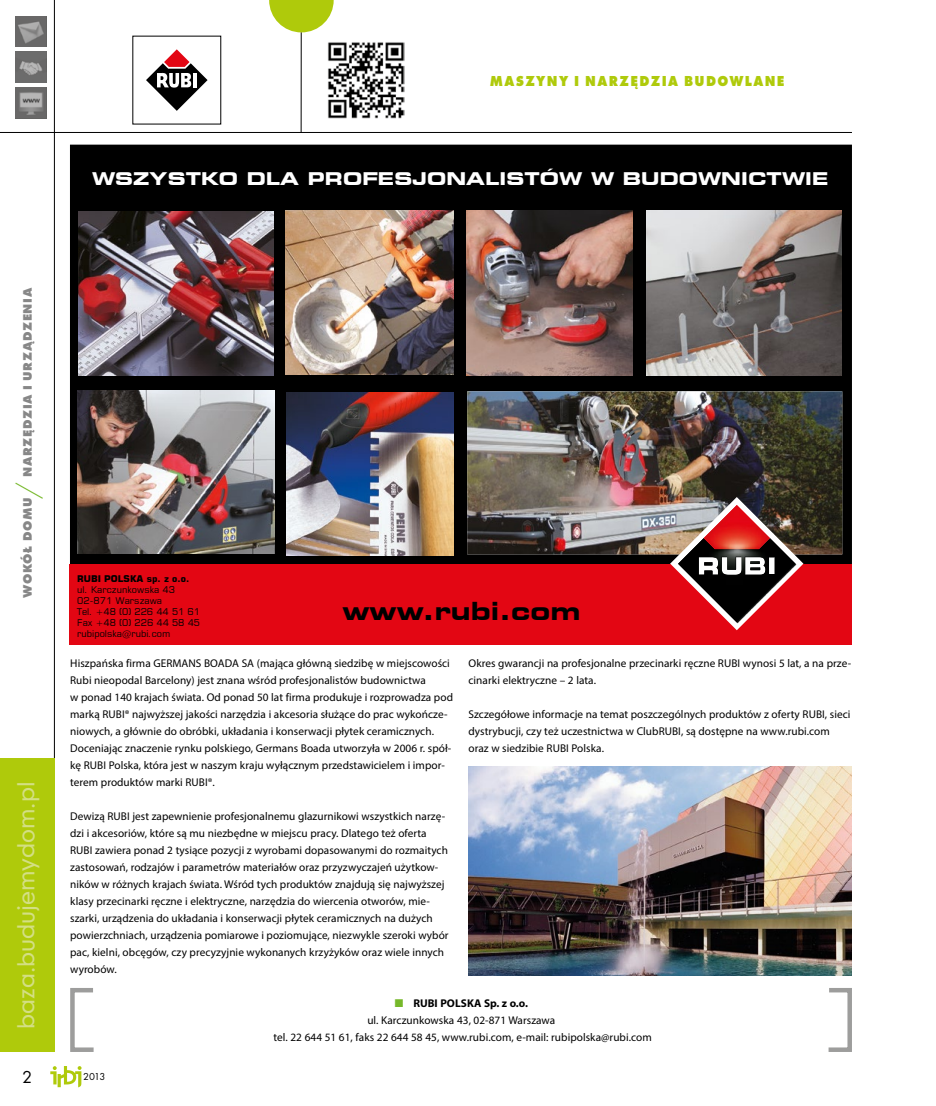
<style>
.page{position:relative;width:936px;height:1106px;background:#fff}
.page>*{position:absolute;margin:0;border:0;box-sizing:border-box;transform-origin:0 0}
.t1{font:30px "Futura TEE Ligh";color:#76b82a}
.t2{font:700 expanded 24.75px "Square 721 BT";color:#000}
.t3{font:22.5px "Geometric 706 Md EU";color:#d3df84}
.t4{font:18px "Futura TEE";color:#000}
.t5{font:700 expanded 17.4px "Square 721 BT";letter-spacing:.01em;color:#fff}
.t6{font:700 15px "Futura TEE Extr";letter-spacing:.1em;color:#afca0b;scale:.9 1}
.t7{font:700 12.75px "Futura TEE Extr";letter-spacing:.05em;color:#878787}
.t8{font:11.25px/17px "Myriad Pro";letter-spacing:.005em;color:#000}
.t9{font:10.5px "Futura TEE";color:#000}
.t10{font:9.15px/11.1px "Square 721 BT";color:#000}
.t11{font:700 9.15px "Square 721 BT";color:#000}
.s1{color:#76b82a}
.s2{font-weight:700}
</style>
<div class="page">
<hr style="left:54px;top:0;width:1px;height:1052px;background:#000">
<svg style="left:50px;top:1066px;width:31px;height:21px"></svg>
<div style="left:0;top:758px;width:54px;height:294px;background:#afca0b"></div>
<hr style="left:0;top:132px;width:851px;height:1px;background:#000">
<hr style="left:301px;top:32px;width:1px;height:101px;background:#000">
<svg style="left:269px;top:0;width:64px;height:32px"></svg>
<img style="left:328px;top:42px;width:76px;height:76px">
<svg style="left:16px;top:16px;width:30px;height:31px"></svg>
<svg style="left:16px;top:52px;width:30px;height:30px"></svg>
<svg style="left:16px;top:88px;width:30px;height:30px"></svg>
<svg style="left:146px;top:49px;width:61px;height:62px"></svg>
<svg style="left:70px;top:988px;width:24px;height:64px"></svg>
<svg style="left:828px;top:988px;width:24px;height:64px"></svg>
<div style="left:70px;top:145px;width:781px;height:419px;background:#000"></div>
<img style="left:467px;top:391px;width:375px;height:163px">
<img style="left:286px;top:392px;width:167px;height:163px">
<img style="left:78px;top:212px;width:195px;height:163px">
<div style="left:70px;top:564px;width:781px;height:81px;background:#e30613"></div>
<svg style="left:670px;top:497px;width:133px;height:133px"></svg>
<img style="left:703px;top:505px;width:66px;height:44px">
<img style="left:286px;top:211px;width:167px;height:163px">
<img style="left:78px;top:391px;width:196px;height:162px">
<img style="left:466px;top:211px;width:166px;height:164px">
<img style="left:646px;top:211px;width:195px;height:165px">
<img style="left:468px;top:766px;width:383px;height:209px">
<h3 class="t6" style="left:489px;top:72px;width:329px">MASZYNY I NARZĘDZIA BUDOWLANE</h3>
<h3 class="t5" style="left:92px;top:169px;width:737px">WSZYSTKO DLA PROFESJONALISTÓW W BUDOWNICTWIE</h3>
<p class="t7" style="left:20px;top:477px;width:191px;rotate:-90deg">NARZĘDZIA I URZĄDZENIA</p>
<h1 class="t1" style="left:11px;top:499px;width:18px;rotate:-90deg">/</h1>
<p class="t7" style="left:20px;top:598px;width:102px;rotate:-90deg">WOKÓŁ DOMU</p>
<h3 class="t3" style="left:11px;top:1028px;width:249px;rotate:-90deg">baza.budujemydom.pl</h3>
<h3 class="t4" style="left:22px;top:1065px;width:12px">2</h3>
<p class="t11" style="left:77px;top:573px;width:113px">RUBI POLSKA sp. z o.o.</p>
<p class="t10" style="left:77px;top:584px;width:124px">ul. Karczunkowska 43<br>02-871 Warszawa<br>Tel. +48 (0) 226 44 51 61<br>Fax +48 (0) 226 44 58 45 rubipolska@rubi.com</p>
<h2 class="t2" style="left:342px;top:596px;width:239px">www.rubi.com</h2>
<p class="t8" style="left:70px;top:654px;width:384px">Hiszpańska firma GERMANS BOADA SA (mająca główną siedzibę w miejscowości Rubi nieopodal Barcelony) jest znana wśród profesjonalistów budownictwa<br>w ponad 140 krajach świata. Od ponad 50 lat firma produkuje i rozprowadza pod marką RUBI® najwyższej jakości narzędzia i akcesoria służące do prac wykończe&shy;niowych, a głównie do obróbki, układania i konserwacji płytek ceramicznych.<br>Doceniając znaczenie rynku polskiego, Germans Boada utworzyła w 2006 r. spół&shy;kę RUBI Polska, która jest w naszym kraju wyłącznym przedstawicielem i impor&shy;terem produktów marki RUBI®.</p>
<p class="t8" style="left:70px;top:807px;width:380px">Dewizą RUBI jest zapewnienie profesjonalnemu glazurnikowi wszystkich narzę&shy;dzi i akcesoriów, które są mu niezbędne w miejscu pracy. Dlatego też oferta RUBI zawiera ponad 2 tysiące pozycji z wyrobami dopasowanymi do rozmaitych zastosowań, rodzajów i parametrów materiałów oraz przyzwyczajeń użytkow&shy;ników w różnych krajach świata. Wśród tych produktów znajdują się najwyższej klasy przecinarki ręczne i elektryczne, narzędzia do wiercenia otworów, mie&shy;szarki, urządzenia do układania i konserwacji płytek ceramicznych na dużych powierzchniach, urządzenia pomiarowe i poziomujące, niezwykle szeroki wybór pac, kielni, obcęgów, czy precyzyjnie wykonanych krzyżyków oraz wiele innych wyrobów.</p>
<p class="t8" style="left:468px;top:654px;width:384px">Okres gwarancji na profesjonalne przecinarki ręczne RUBI wynosi 5 lat, a na prze&shy;cinarki elektryczne – 2 lata.</p>
<p class="t8" style="left:468px;top:705px;width:383px">Szczegółowe informacje na temat poszczególnych produktów z oferty RUBI, sieci dystrybucji, czy też uczestnictwa w ClubRUBI, są dostępne na www.rubi.com oraz w siedzibie RUBI Polska.</p>
<p class="t9" style="left:83px;top:1070px;width:24px">2013</p>
<p class="t8" style="left:273px;top:994px;width:380px;text-align:center"><span class="s1">■</span> <span class="s2">RUBI POLSKA Sp. z o.o.<br></span>ul. Karczunkowska 43, 02-871 Warszawa<br>tel. 22 644 51 61, faks 22 644 58 45, www.rubi.com, e-mail: rubipolska@rubi.com</p>
</div>
